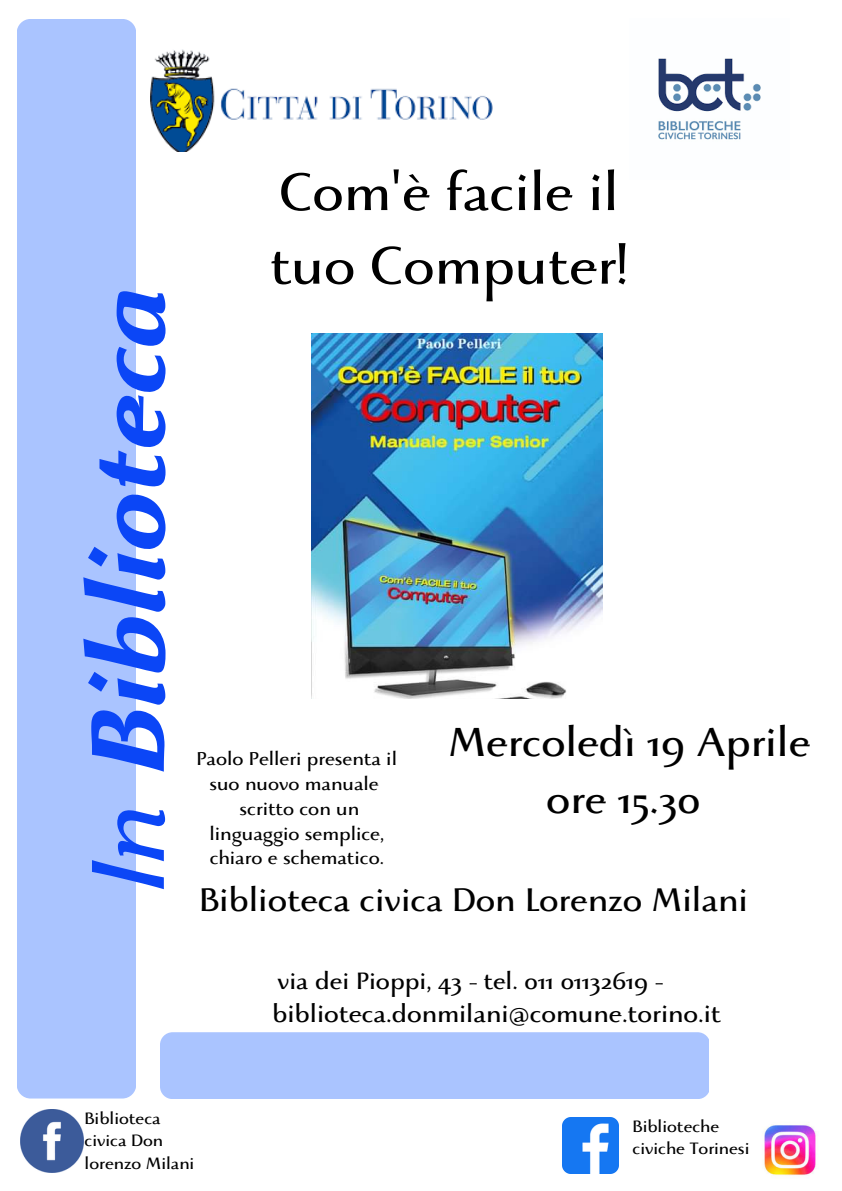
<style>
.page{position:relative;width:842px;height:1191px;background:#fff}
.page>*{position:absolute;margin:0;border:0;box-sizing:border-box;transform-origin:0 0}
.t1{font:italic 700 104.1px "Beatrix Antiqua";color:#0b46f6}
.t2{font:52.9px/73.6px "Beatrix Antiqua";color:#000}
.t3{font:40.7px/56.9px "Beatrix Antiqua";color:#000;text-align:center}
.t4{font:32.8px "Beatrix Antiqua";color:#000}
.t5{font:24.7px "Beatrix Antiqua";color:#000}
.t6{font:23.7px "Beatrix Antiqua";color:#000}
.t7{font:18.6px/24.9px "Beatrix Antiqua";color:#000;text-align:center}
.t8{font:16.5px/22.5px "Beatrix Antiqua";color:#000}
.s1{font-weight:400}
</style>
<div class="page">
<img style="left:150px;top:49px;width:343px;height:102px">
<img style="left:658px;top:58px;width:103px;height:82px">
<img style="left:21px;top:1109px;width:63px;height:62px">
<img style="left:562px;top:1117px;width:56px;height:56px">
<img style="left:764px;top:1124px;width:53px;height:52px">
<div style="left:17px;top:19px;width:119px;height:1079px;background:#aac4ff"></div>
<div style="left:160px;top:1032px;width:549px;height:66px;background:#aac4ff"></div>
<img style="left:311px;top:333px;width:291px;height:365px">
<h1 class="t1" style="left:63px;top:896px;width:607px;rotate:-90deg"><span class="s1">In</span> Biblioteca</h1>
<h2 class="t2" style="left:270px;top:154px;width:360px">Com'è facile il tuo Computer!</h2>
<p class="t7" style="left:197px;top:745px;width:202px">Paolo Pelleri presenta il suo nuovo manuale scritto con un linguaggio semplice, chiaro e schematico.</p>
<h3 class="t3" style="left:448px;top:712px;width:364px">Mercoledì 19 Aprile ore 15.30</h3>
<h3 class="t4" style="left:199px;top:879px;width:550px">Biblioteca civica Don Lorenzo Milani</h3>
<p class="t6" style="left:277px;top:965px;width:387px">via dei Pioppi, 43 - tel. 011 01132619 -</p>
<h3 class="t5" style="left:272px;top:997px;width:450px">biblioteca.donmilani@comune.torino.it</h3>
<p class="t8" style="left:85px;top:1106px;width:111px">Biblioteca civica Don lorenzo Milani</p>
<p class="t8" style="left:633px;top:1114px;width:118px">Biblioteche civiche Torinesi</p>
</div>
